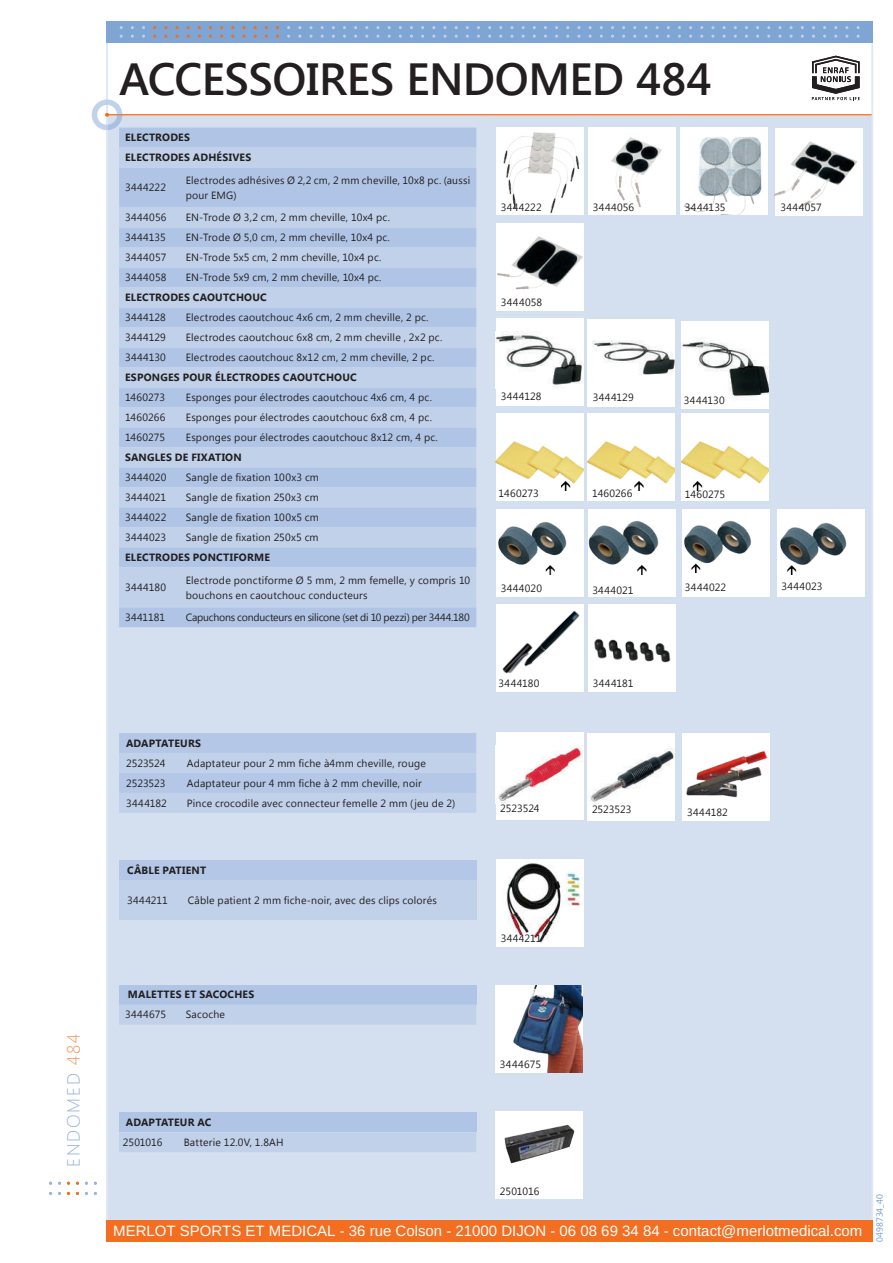
<style>
.page{position:relative;width:893px;height:1263px;background:#fff}
.page>*{position:absolute;margin:0;border:0;box-sizing:border-box;transform-origin:0 0}
.t1{font:600 45px "Segoe UI";letter-spacing:-.01em;color:#231f20}
.t2{font:20.25px "Segoe UI";letter-spacing:-.02em;color:#fff}
.t3{font:300 17.85px "Segoe UI";letter-spacing:.1em;color:#9ab4dd}
.t4{font:15px "Helvetica";letter-spacing:.005em;color:#fff}
.t5{font:10.5px/15px "Segoe UI";letter-spacing:.02em;color:#231f20}
.t6{font:700 10.5px/20px "Segoe UI";letter-spacing:.02em;color:#231f20}
.t7{font:10.5px "Segoe UI";letter-spacing:-.02em;color:#231f20}
.t8{font:10.5px "Segoe UI";letter-spacing:-.005em;color:#231f20}
.t9{font:9px "Segoe UI";color:#729cd1}
.s1{color:#f7975a}
</style>
<div class="page">
<div style="left:107px;top:116px;width:764px;height:1104px;background:#b4c7e6;opacity:.57"></div>
<div style="left:682px;top:321px;width:87px;height:87px;background:#fff"></div>
<img style="left:682px;top:341px;width:87px;height:58px">
<div style="left:496px;top:318px;width:87px;height:87px;background:#fff"></div>
<img style="left:496px;top:333px;width:87px;height:55px">
<div style="left:588px;top:319px;width:87px;height:87px;background:#fff"></div>
<img style="left:592px;top:340px;width:83px;height:35px">
<img style="left:496px;top:128px;width:87px;height:87px">
<div style="left:588px;top:128px;width:87px;height:87px;background:#fff"></div>
<img style="left:611px;top:137px;width:51px;height:71px">
<div style="left:681px;top:128px;width:87px;height:87px;background:#fff"></div>
<img style="left:684px;top:137px;width:78px;height:78px">
<div style="left:775px;top:128px;width:87px;height:88px;background:#fff"></div>
<img style="left:775px;top:141px;width:82px;height:68px">
<div style="left:496px;top:223px;width:87px;height:87px;background:#fff"></div>
<img style="left:497px;top:236px;width:86px;height:54px">
<div style="left:496px;top:414px;width:87px;height:87px;background:#fff"></div>
<img style="left:496px;top:441px;width:87px;height:49px">
<div style="left:588px;top:414px;width:87px;height:87px;background:#fff"></div>
<img style="left:588px;top:441px;width:87px;height:49px">
<div style="left:682px;top:414px;width:87px;height:87px;background:#fff"></div>
<img style="left:682px;top:441px;width:87px;height:49px">
<div style="left:496px;top:509px;width:87px;height:87px;background:#fff"></div>
<img style="left:498px;top:522px;width:69px;height:52px">
<div style="left:589px;top:509px;width:87px;height:87px;background:#fff"></div>
<img style="left:589px;top:521px;width:70px;height:53px">
<div style="left:683px;top:509px;width:87px;height:87px;background:#fff"></div>
<img style="left:684px;top:521px;width:68px;height:52px">
<div style="left:777px;top:509px;width:87px;height:87px;background:#fff"></div>
<img style="left:780px;top:523px;width:67px;height:51px">
<img style="left:496px;top:604px;width:87px;height:87px">
<div style="left:496px;top:859px;width:88px;height:87px;background:#fff"></div>
<img style="left:506px;top:860px;width:75px;height:82px">
<div style="left:496px;top:732px;width:87px;height:88px;background:#fff"></div>
<img style="left:497px;top:745px;width:86px;height:58px">
<div style="left:588px;top:733px;width:87px;height:87px;background:#fff"></div>
<img style="left:590px;top:748px;width:85px;height:54px">
<div style="left:496px;top:1112px;width:87px;height:87px;background:#fff"></div>
<img style="left:504px;top:1124px;width:71px;height:40px">
<img style="left:495px;top:985px;width:87px;height:88px">
<div style="left:589px;top:604px;width:87px;height:87px;background:#fff"></div>
<img style="left:589px;top:603px;width:85px;height:60px">
<div style="left:683px;top:733px;width:87px;height:87px;background:#fff"></div>
<img style="left:682px;top:737px;width:89px;height:68px">
<hr style="left:872px;top:43px;width:1px;height:1177px;background:#dfe7f4">
<hr style="left:106px;top:43px;width:2px;height:1177px;background:#dfe7f4">
<div style="left:106px;top:1220px;width:767px;height:22px;background:#f36e21"></div>
<div style="left:106px;top:21px;width:767px;height:22px;background:#729cd1;opacity:.7"></div>
<hr style="left:108px;top:114px;width:764px;height:1px;background:#f36e21">
<div style="left:92px;top:99px;width:30px;height:31px;border:5px solid #729cd1;border-radius:50%"></div>
<svg style="left:105px;top:113px;width:4px;height:4px"></svg>
<svg style="left:812px;top:56px;width:48px;height:44px"></svg>
<h3 class="t3" style="left:61px;top:1167px;width:135px;rotate:-90deg">ENDOMED <span class="s1">484</span></h3>
<h1 class="t1" style="left:119px;top:48px;width:594px">ACCESSOIRES ENDOMED 484</h1>
<p class="t6" style="left:125px;top:127px;width:128px">ELECTRODES<br>ELECTRODES ADHÉSIVES</p>
<p class="t5" style="left:125px;top:180px;width:43px">3444222</p>
<p class="t5" style="left:186px;top:172px;width:286px">Electrodes adhésives Ø 2,2 cm, 2 mm cheville, 10x8 pc. (aussi pour EMG)</p>
<p class="t5" style="left:125px;top:210px;width:43px">3444056</p>
<p class="t5" style="left:186px;top:210px;width:206px">EN-Trode Ø 3,2 cm, 2 mm cheville, 10x4 pc.</p>
<p class="t5" style="left:125px;top:230px;width:42px">3444135</p>
<p class="t5" style="left:186px;top:230px;width:206px">EN-Trode Ø 5,0 cm, 2 mm cheville, 10x4 pc.</p>
<p class="t5" style="left:125px;top:250px;width:43px">3444057</p>
<p class="t5" style="left:186px;top:250px;width:197px">EN-Trode 5x5 cm, 2 mm cheville, 10x4 pc.</p>
<p class="t5" style="left:125px;top:270px;width:43px">3444058</p>
<p class="t5" style="left:186px;top:270px;width:197px">EN-Trode 5x9 cm, 2 mm cheville, 10x4 pc.</p>
<p class="t6" style="left:125px;top:287px;width:143px">ELECTRODES CAOUTCHOUC</p>
<p class="t5" style="left:125px;top:310px;width:42px">3444128</p>
<p class="t5" style="left:186px;top:310px;width:244px">Electrodes caoutchouc 4x6 cm, 2 mm cheville, 2 pc.</p>
<p class="t5" style="left:125px;top:330px;width:42px">3444129</p>
<p class="t5" style="left:186px;top:330px;width:258px">Electrodes caoutchouc 6x8 cm, 2 mm cheville , 2x2 pc.</p>
<p class="t5" style="left:125px;top:350px;width:42px">3444130</p>
<p class="t5" style="left:186px;top:350px;width:250px">Electrodes caoutchouc 8x12 cm, 2 mm cheville, 2 pc.</p>
<p class="t6" style="left:125px;top:367px;width:233px">ESPONGES POUR ÉLECTRODES CAOUTCHOUC</p>
<p class="t5" style="left:125px;top:389px;width:42px">1460273</p>
<p class="t5" style="left:186px;top:389px;width:248px">Esponges pour électrodes caoutchouc 4x6 cm, 4 pc.</p>
<p class="t5" style="left:125px;top:409px;width:42px">1460266</p>
<p class="t5" style="left:186px;top:409px;width:248px">Esponges pour électrodes caoutchouc 6x8 cm, 4 pc.</p>
<p class="t5" style="left:125px;top:429px;width:42px">1460275</p>
<p class="t5" style="left:186px;top:429px;width:254px">Esponges pour électrodes caoutchouc 8x12 cm, 4 pc.</p>
<p class="t6" style="left:125px;top:447px;width:118px">SANGLES DE FIXATION</p>
<p class="t5" style="left:125px;top:469px;width:43px">3444020</p>
<p class="t5" style="left:186px;top:469px;width:135px">Sangle de fixation 100x3 cm</p>
<p class="t5" style="left:125px;top:489px;width:43px">3444021</p>
<p class="t5" style="left:186px;top:489px;width:134px">Sangle de fixation 250x3 cm</p>
<p class="t5" style="left:125px;top:509px;width:43px">3444022</p>
<p class="t5" style="left:186px;top:509px;width:135px">Sangle de fixation 100x5 cm</p>
<p class="t5" style="left:125px;top:529px;width:43px">3444023</p>
<p class="t5" style="left:186px;top:529px;width:134px">Sangle de fixation 250x5 cm</p>
<p class="t6" style="left:125px;top:547px;width:146px">ELECTRODES PONCTIFORME</p>
<p class="t5" style="left:125px;top:579px;width:42px">3444180</p>
<p class="t5" style="left:186px;top:572px;width:286px">Electrode ponctiforme Ø 5 mm, 2 mm femelle, y compris 10 bouchons en caoutchouc conducteurs</p>
<p class="t5" style="left:125px;top:609px;width:42px">3441181</p>
<p class="t7" style="left:186px;top:610px;width:285px">Capuchons conducteurs en silicone (set di 10 pezzi) per 3444.180</p>
<p class="t5" style="left:501px;top:199px;width:43px">3444222</p>
<p class="t5" style="left:593px;top:199px;width:43px">3444056</p>
<p class="t5" style="left:685px;top:199px;width:42px">3444135</p>
<p class="t5" style="left:780px;top:200px;width:43px">3444057</p>
<p class="t5" style="left:501px;top:294px;width:43px">3444058</p>
<p class="t5" style="left:501px;top:388px;width:42px">3444128</p>
<p class="t5" style="left:593px;top:389px;width:42px">3444129</p>
<p class="t5" style="left:684px;top:392px;width:42px">3444130</p>
<p class="t5" style="left:499px;top:485px;width:42px">1460273</p>
<p class="t5" style="left:592px;top:485px;width:42px">1460266</p>
<p class="t5" style="left:685px;top:486px;width:42px">1460275</p>
<p class="t5" style="left:501px;top:580px;width:43px">3444020</p>
<p class="t5" style="left:685px;top:579px;width:43px">3444022</p>
<p class="t5" style="left:592px;top:582px;width:43px">3444021</p>
<p class="t5" style="left:781px;top:578px;width:43px">3444023</p>
<p class="t5" style="left:499px;top:675px;width:42px">3444180</p>
<p class="t5" style="left:593px;top:675px;width:42px">3444181</p>
<p class="t6" style="left:126px;top:732px;width:76px">ADAPTATEURS</p>
<p class="t8" style="left:126px;top:755px;width:41px">2523524</p>
<p class="t5" style="left:187px;top:755px;width:241px">Adaptateur pour 2 mm fiche à4mm cheville, rouge</p>
<p class="t8" style="left:126px;top:775px;width:41px">2523523</p>
<p class="t5" style="left:187px;top:775px;width:236px">Adaptateur pour 4 mm fiche à 2 mm cheville, noir</p>
<p class="t5" style="left:126px;top:795px;width:42px">3444182</p>
<p class="t5" style="left:187px;top:795px;width:270px">Pince crocodile avec connecteur femelle 2 mm (jeu de 2)</p>
<p class="t6" style="left:127px;top:860px;width:81px">CÂBLE PATIENT</p>
<p class="t5" style="left:127px;top:892px;width:42px">3444211</p>
<p class="t5" style="left:188px;top:892px;width:250px">Câble patient 2 mm fiche-noir, avec des clips colorés</p>
<p class="t6" style="left:128px;top:984px;width:128px">MALETTES ET SACOCHES</p>
<p class="t5" style="left:125px;top:1006px;width:43px">3444675</p>
<p class="t5" style="left:186px;top:1006px;width:41px">Sacoche</p>
<p class="t8" style="left:500px;top:801px;width:41px">2523524</p>
<p class="t8" style="left:592px;top:802px;width:41px">2523523</p>
<p class="t5" style="left:501px;top:930px;width:42px">3444211</p>
<p class="t5" style="left:500px;top:1056px;width:43px">3444675</p>
<p class="t5" style="left:687px;top:804px;width:42px">3444182</p>
<p class="t6" style="left:126px;top:1111px;width:87px">ADAPTATEUR AC</p>
<p class="t8" style="left:123px;top:1135px;width:41px">2501016</p>
<p class="t5" style="left:184px;top:1134px;width:102px">Batterie 12.0V, 1.8AH</p>
<p class="t8" style="left:500px;top:1184px;width:41px">2501016</p>
<h2 class="t2" style="left:151px;top:1217px;width:141px">ENRAF-NONIUS</h2>
<h3 class="t4" style="left:113px;top:1223px;width:750px">MERLOT SPORTS ET MEDICAL - 36 rue Colson - 21000 DIJON - 06 08 69 34 84 - contact@merlotmedical.com</h3>
<p class="t9" style="left:873px;top:1242px;width:49px;rotate:-90deg">0498734_40</p>
</div>
